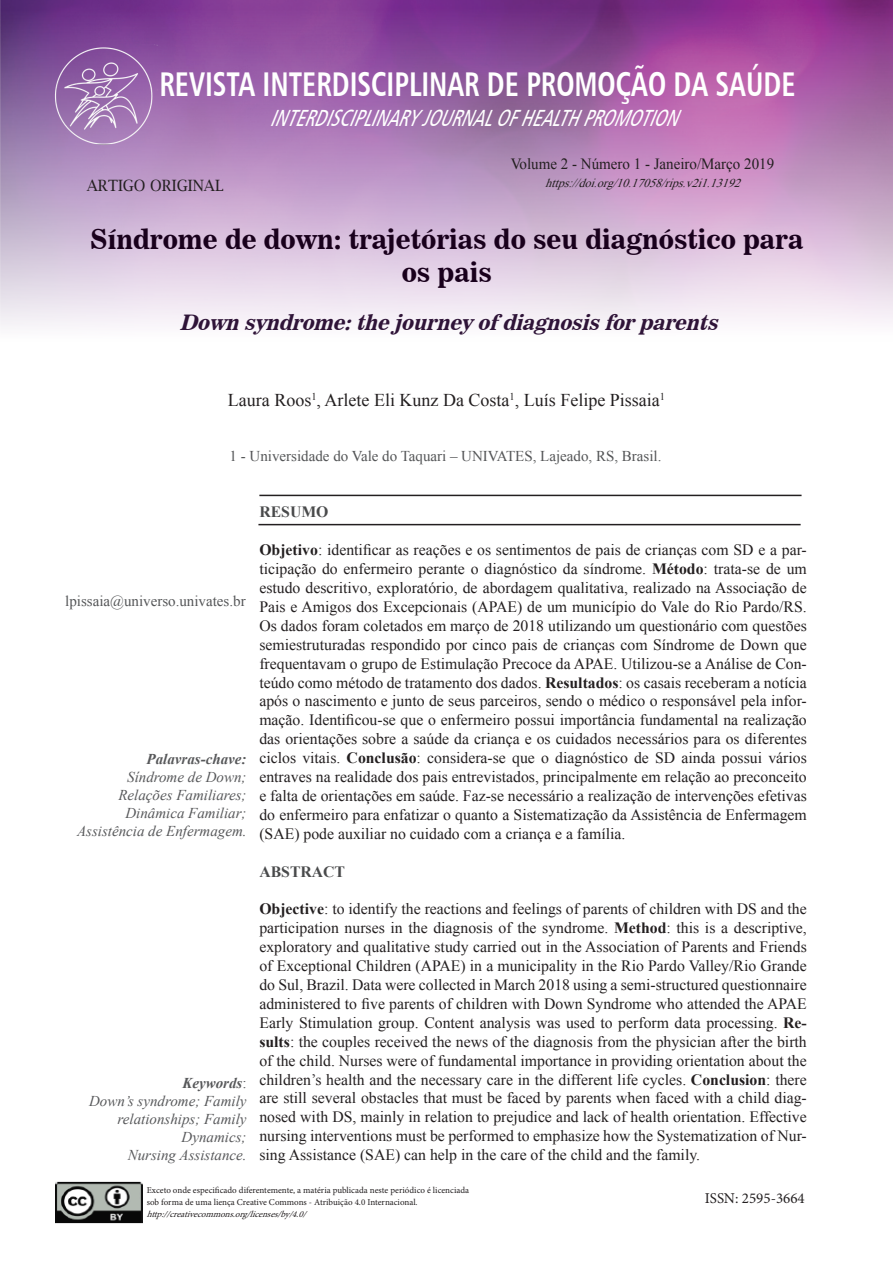
<style>
.page{position:relative;width:893px;height:1263px;background:#fff}
.page>*{position:absolute;margin:0;border:0;box-sizing:border-box;transform-origin:0 0}
.t1{font:34.35px "Humanist 777 BT Bold Condensed B";color:#fff;scale:.84 1}
.t2{font:27px/33px "News 706 BT Bold C";color:#19001c;text-align:center}
.t3{font:italic 23.4px "Humanist 777 BT Roman Condensed B";color:#fff;scale:.84 1}
.t4{font:italic 21px "News 706 BT Bold C";color:#2f1438}
.t5{font:18px "Times New Roman";color:#231f20}
.t6{font:15.75px/18.9px "Times New Roman";color:#231f20;text-align:justify}
.t7{font:700 15.75px "Times New Roman";color:#494a4b}
.t8{font:15.6px "Times New Roman";color:#231f20;scale:.96 1}
.t9{font:15.6px "Lucida Bright";color:#231f20;scale:.96 1}
.t10{font:italic 15px/18px "Times New Roman";color:#57585a;text-align:right}
.t11{font:15px "Times New Roman";color:#545557}
.t12{font:italic 700 15px "Times New Roman";color:#57585a}
.t13{font:15px "Minion Pro";color:#231f20}
.t14{font:italic 12px "Times New Roman";color:#231f20}
.t15{font:9px "Minion Pro";color:#231f20}
.t16{font:italic 9px "Minion Pro";color:#231f20}
.s1{font-weight:400;font-style:normal}
.s2{font-weight:700}
</style>
<div class="page">
<img style="left:0;top:0;width:893px;height:326px">
<img style="left:55px;top:1181px;width:88px;height:42px">
<hr style="left:259px;top:495px;width:542px;height:1px;background:#231f20">
<hr style="left:258px;top:524px;width:543px;height:1px;background:#231f20">
<img style="left:44px;top:45px;width:113px;height:106px">
<p class="t1" style="left:160px;top:63px;width:758px">REVISTA INTERDISCIPLINAR DE PROMOÇÃO DA SAÚDE</p>
<p class="t3" style="left:270px;top:104px;width:500px">INTERDISCIPLINARYJOURNALOFHEALTHPROMOTION</p>
<p class="t8" style="left:511px;top:154px;width:276px">Volume 2 - Número 1 - Janeiro/Março 2019</p>
<p class="t14" style="left:545px;top:175px;width:202px">https://doi.org/10.17058/rips.v2i1.13192</p>
<p class="t9" style="left:87px;top:177px;width:144px">ARTIGO ORIGINAL</p>
<p class="t2" style="left:90px;top:222px;width:715px">Síndrome de down: trajetórias do seu diagnóstico para os pais</p>
<p class="t4" style="left:179px;top:310px;width:546px">Down syndrome:thejourney of diagnosisforparents</p>
<p class="t5" style="left:228px;top:388px;width:439px">Laura Roos<sup>1</sup>, Arlete Eli Kunz Da Costa<sup>1</sup>, Luís Felipe Pissaia<sup>1</sup></p>
<p class="t11" style="left:230px;top:446px;width:433px">1 - Universidade do Vale do Taquari – UNIVATES, Lajeado, RS, Brasil.</p>
<p class="t11" style="left:65px;top:591px;width:182px">lpissaia@universo.univates.br</p>
<p class="t12" style="left:147px;top:748px;width:101px">Palavras-chave:</p>
<p class="t10" style="left:127px;top:767px;width:121px">Síndrome de Down;</p>
<p class="t10" style="left:118px;top:785px;width:130px">Relações Familiares;</p>
<p class="t10" style="left:125px;top:803px;width:123px">Dinâmica Familiar;</p>
<p class="t10" style="left:77px;top:821px;width:171px">Assistência de Enfermagem.</p>
<p class="t12" style="left:182px;top:1072px;width:66px">Keywords<span class="s1">:</span></p>
<p class="t10" style="left:89px;top:1092px;width:159px">Down’s syndrome; Family relationships; Family</p>
<p class="t10" style="left:182px;top:1128px;width:66px">Dynamics;</p>
<p class="t10" style="left:128px;top:1146px;width:120px">Nursing Assistance.</p>
<p class="t7" style="left:259px;top:501px;width:71px">RESUMO</p>
<p class="t6" style="left:259px;top:540px;width:549px"><span class="s2">Objetivo</span>: identificar as reações e os sentimentos de pais de crianças com SD e a par&shy;ticipação do enfermeiro perante o diagnóstico da síndrome. <span class="s2">Método</span>: trata-se de um estudo descritivo, exploratório, de abordagem qualitativa, realizado na Associação de Pais e Amigos dos Excepcionais (APAE) de um município do Vale do Rio Pardo/RS.<br>Os dados foram coletados em março de 2018 utilizando um questionário com questões semiestruturadas respondido por cinco pais de crianças com Síndrome de Down que frequentavam o grupo de Estimulação Precoce da APAE. Utilizou-se a Análise de Con&shy;teúdo como método de tratamento dos dados. <span class="s2">Resultados</span>: os casais receberam a notícia após o nascimento e junto de seus parceiros, sendo o médico o responsável pela infor&shy;mação. Identificou-se que o enfermeiro possui importância fundamental na realização das orientações sobre a saúde da criança e os cuidados necessários para os diferentes ciclos vitais. <span class="s2">Conclusão</span>: considera-se que o diagnóstico de SD ainda possui vários entraves na realidade dos pais entrevistados, principalmente em relação ao preconceito e falta de orientações em saúde. Faz-se necessário a realização de intervenções efetivas do enfermeiro para enfatizar o quanto a Sistematização da Assistência de Enfermagem (SAE) pode auxiliar no cuidado com a criança e a família.</p>
<p class="t7" style="left:259px;top:860px;width:87px">ABSTRACT</p>
<p class="t6" style="left:259px;top:899px;width:549px"><span class="s2">Objective</span>: to identify the reactions and feelings of parents of children with DS and the participation nurses in the diagnosis of the syndrome. <span class="s2">Method</span>: this is a descriptive, exploratory and qualitative study carried out in the Association of Parents and Friends of Exceptional Children (APAE) in a municipality in the Rio Pardo Valley/Rio Grande do Sul, Brazil. Data were collected in March 2018 using a semi-structured questionnaire administered to five parents of children with Down Syndrome who attended the APAE Early Stimulation group. Content analysis was used to perform data processing. <span class="s2">Re&shy;sults</span>: the couples received the news of the diagnosis from the physician after the birth of the child. Nurses were of fundamental importance in providing orientation about the children’s health and the necessary care in the different life cycles. <span class="s2">Conclusion</span>: there are still several obstacles that must be faced by parents when faced with a child diag&shy;nosed with DS, mainly in relation to prejudice and lack of health orientation. Effective nursing interventions must be performed to emphasize how the Systematization of Nur&shy;sing Assistance (SAE) can help in the care of the child and the family.</p>
<p class="t15" style="left:147px;top:1184px;width:324px">Exceto onde especificado diferentemente, a matéria publicada neste periódico é licenciada</p>
<p class="t15" style="left:147px;top:1196px;width:272px">sob forma de uma liença Creative Commons - Atribuição 4.0 Internacional.</p>
<p class="t16" style="left:147px;top:1208px;width:165px">http://creativecommons.org/licenses/by/4.0/</p>
<p class="t13" style="left:705px;top:1188px;width:102px">ISSN: 2595-3664</p>
</div>
